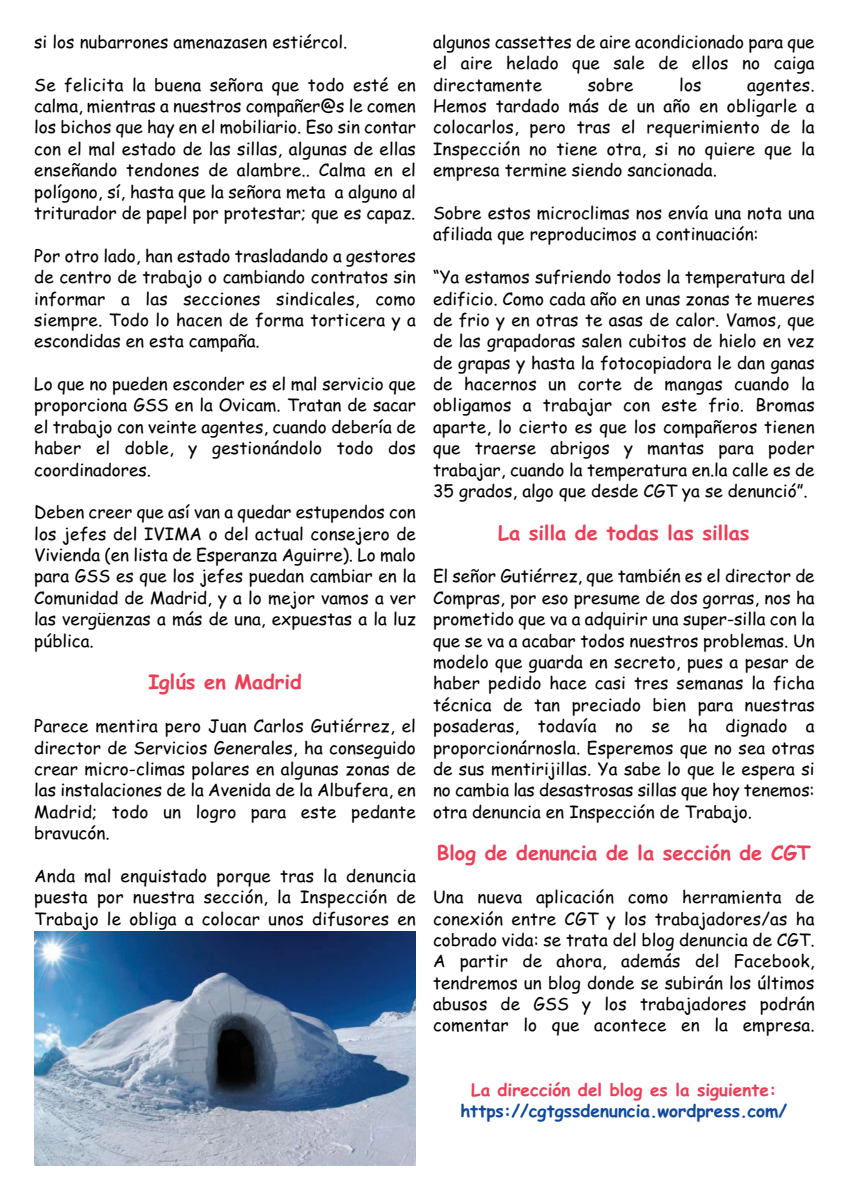
<style>
.page{position:relative;width:849px;height:1200px;background:#fff}
.page>*{position:absolute;margin:0;border:0;box-sizing:border-box;transform-origin:0 0}
.t1{font:700 19.95px "Comic Sans MS";color:#ee3d56}
.t2{font:17.1px/21.3px "Comic Sans MS";color:#000;text-align:justify}
.t3{font:700 17.1px "Comic Sans MS";color:#0f499d}
.t4{font:700 17.1px "Comic Sans MS";color:#ee3d56}
</style>
<div class="page">
<img style="left:34px;top:932px;width:382px;height:233px">
<p class="t2" style="left:34px;top:31px;width:314px">si los nubarrones amenazasen estiércol.</p>
<p class="t2" style="left:34px;top:74px;width:383px">Se felicita la buena señora que todo esté en calma, mientras a nuestros compañer@s le comen los bichos que hay en el mobiliario. Eso sin contar con el mal estado de las sillas, algunas de ellas enseñando tendones de alambre.. Calma en el polígono, sí, hasta que la señora meta a alguno al triturador de papel por protestar; que es capaz.</p>
<p class="t2" style="left:34px;top:245px;width:383px">Por otro lado, han estado trasladando a gestores de centro de trabajo o cambiando contratos sin informar a las secciones sindicales, como siempre. Todo lo hacen de forma torticera y a escondidas en esta campaña.</p>
<p class="t2" style="left:34px;top:373px;width:383px">Lo que no pueden esconder es el mal servicio que proporciona GSS en la Ovicam. Tratan de sacar el trabajo con veinte agentes, cuando debería de haber el doble, y gestionándolo todo dos coordinadores.</p>
<p class="t2" style="left:34px;top:502px;width:383px">Deben creer que así van a quedar estupendos con los jefes del IVIMA o del actual consejero de Vivienda (en lista de Esperanza Aguirre). Lo malo para GSS es que los jefes puedan cambiar en la Comunidad de Madrid, y a lo mejor vamos a ver las vergüenzas a más de una, expuestas a la luz pública.</p>
<p class="t1" style="left:148px;top:671px;width:155px">Iglús en Madrid</p>
<p class="t2" style="left:34px;top:715px;width:383px">Parece mentira pero Juan Carlos Gutiérrez, el director de Servicios Generales, ha conseguido crear micro-climas polares en algunas zonas de las instalaciones de la Avenida de la Albufera, en Madrid; todo un logro para este pedante bravucón.</p>
<p class="t2" style="left:34px;top:865px;width:383px">Anda mal enquistado porque tras la denuncia puesta por nuestra sección, la Inspección de Trabajo le obliga a colocar unos difusores en</p>
<p class="t2" style="left:433px;top:31px;width:383px">algunos cassettes de aire acondicionado para que el aire helado que sale de ellos no caiga directamente</p>
<p class="t2" style="left:587px;top:74px;width:47px">sobre</p>
<p class="t2" style="left:679px;top:74px;width:24px">los</p>
<p class="t2" style="left:433px;top:74px;width:383px;text-indent:314px">agentes.<br>Hemos tardado más de un año en obligarle a colocarlos, pero tras el requerimiento de la Inspección no tiene otra, si no quiere que la empresa termine siendo sancionada.</p>
<p class="t2" style="left:433px;top:202px;width:383px">Sobre estos microclimas nos envía una nota una afiliada que reproducimos a continuación:</p>
<p class="t2" style="left:433px;top:267px;width:383px">“Ya estamos sufriendo todos la temperatura del edificio. Como cada año en unas zonas te mueres de frio y en otras te asas de calor. Vamos, que de las grapadoras salen cubitos de hielo en vez de grapas y hasta la fotocopiadora le dan ganas de hacernos un corte de mangas cuando la obligamos a trabajar con este frio. Bromas aparte, lo cierto es que los compañeros tienen que traerse abrigos y mantas para poder trabajar, cuando la temperatura en.la calle es de 35 grados, algo que desde CGT ya se denunció”.</p>
<p class="t1" style="left:498px;top:521px;width:253px">La silla de todas las sillas</p>
<p class="t2" style="left:433px;top:566px;width:383px">El señor Gutiérrez, que también es el director de Compras, por eso presume de dos gorras, nos ha prometido que va a adquirir una super-silla con la que se va a acabar todos nuestros problemas. Un modelo que guarda en secreto, pues a pesar de haber pedido hace casi tres semanas la ficha técnica de tan preciado bien para nuestras posaderas, todavía no se ha dignado a proporcionárnosla. Esperemos que no sea otras de sus mentirijillas. Ya sabe lo que le espera si no cambia las desastrosas sillas que hoy tenemos: otra denuncia en Inspección de Trabajo.</p>
<p class="t1" style="left:437px;top:842px;width:375px">Blog de denuncia de la sección de CGT</p>
<p class="t2" style="left:433px;top:886px;width:383px">Una nueva aplicación como herramienta de conexión entre CGT y los trabajadores/as ha cobrado vida: se trata del blog denuncia de CGT.<br>A partir de ahora, además del Facebook, tendremos un blog donde se subirán los últimos abusos de GSS y los trabajadores podrán comentar lo que acontece en la empresa.</p>
<p class="t4" style="left:471px;top:1079px;width:307px">La dirección del blog es la siguiente:</p>
<p class="t3" style="left:460px;top:1101px;width:328px">https://cgtgssdenuncia.wordpress.com/</p>
</div>
